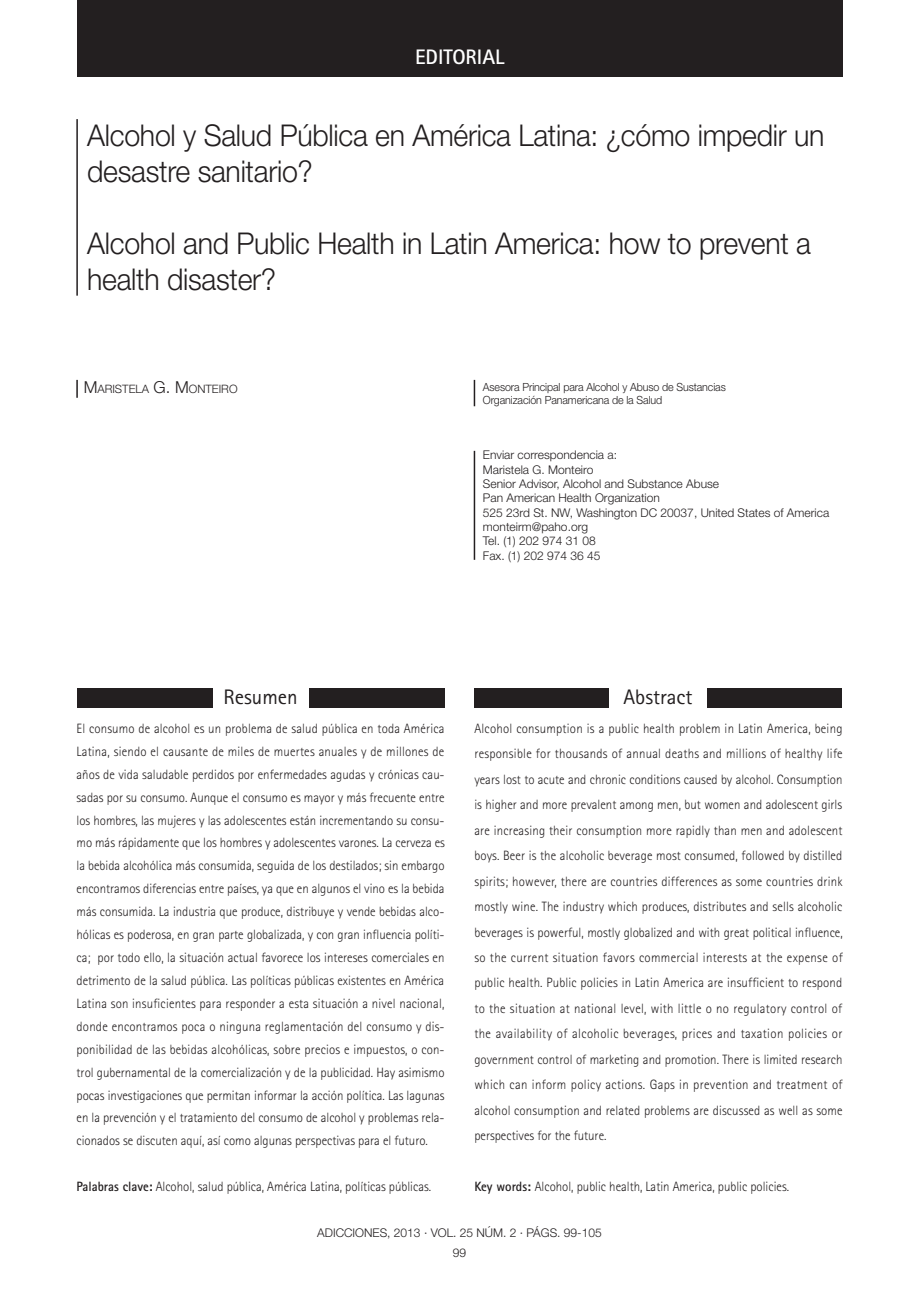
<style>
.page{position:relative;width:919px;height:1289px;background:#fff}
.page>*{position:absolute;margin:0;border:0;box-sizing:border-box;transform-origin:0 0}
.Título{font:300 30px/36.2px "Helvetica Neue LT Std";letter-spacing:-.01em;color:#231f20;scale:.95 1}
.t1{font:21px "Rotis Sans Serif";color:#231f20}
.t2{font:700 21px "Rotis Sans Serif";color:#fff}
.Resumen_Tx_Español{font:300 13.5px/23px "Rotis Sans Serif";color:#231f20;text-align:justify;scale:.95 1}
.Correspondencia{font:300 12px "Helvetica Neue LT Std";color:#231f20}
.Autores{font:300 11.55px "Helvetica Neue LT Std";color:#231f20}
.Credenciales{font:300 11.25px "Helvetica Neue LT Std";letter-spacing:-.01em;color:#231f20;scale:.95 1}
.s1{font-size:16.5px}
.s2{font-weight:700}
</style>
<div class="page">
<div style="left:77px;top:0;width:765px;height:77px;background:#231f20"></div>
<div style="left:77px;top:689px;width:367px;height:19px;background:#231f20"></div>
<div style="left:213px;top:687px;width:95px;height:22px;background:#fff"></div>
<div style="left:474px;top:689px;width:367px;height:19px;background:#231f20"></div>
<div style="left:609px;top:687px;width:98px;height:22px;background:#fff"></div>
<hr style="left:76px;top:119px;width:2px;height:177px;background:#231f20">
<svg style="left:76px;top:380px;width:2px;height:18px"></svg>
<hr style="left:473px;top:380px;width:2px;height:26px;background:#231f20">
<hr style="left:473px;top:451px;width:2px;height:109px;background:#231f20">
<p class="t2" style="left:415px;top:43px;width:91px">EDITORIAL</p>
<p class="Título" style="left:87px;top:116px;width:777px">Alcohol y Salud Pública en América Latina: ¿cómo impedir un desastre sanitario?</p>
<p class="Título" style="left:87px;top:225px;width:763px">Alcohol and Public Health in Latin America: how to prevent a health disaster?</p>
<p class="Autores" style="left:84px;top:382px;width:155px"><span class="s1">M</span>ARISTELA <span class="s1">G. M</span>ONTEIRO</p>
<p class="Credenciales" style="left:483px;top:380px;width:257px">Asesora Principal para Alcohol y Abuso de Sustancias</p>
<p class="Credenciales" style="left:483px;top:393px;width:190px">Organización Panamericana de la Salud</p>
<p class="Correspondencia" style="left:483px;top:448px;width:136px">Enviar correspondencia a:</p>
<p class="Correspondencia" style="left:483px;top:462px;width:112px">Maristela G. Monteiro</p>
<p class="Correspondencia" style="left:483px;top:476px;width:238px">Senior Advisor, Alcohol and Substance Abuse</p>
<p class="Correspondencia" style="left:483px;top:491px;width:178px">Pan American Health Organization</p>
<p class="Correspondencia" style="left:483px;top:505px;width:348px">525 23rd St. NW, Washington DC 20037, United States of America</p>
<p class="Correspondencia" style="left:483px;top:519px;width:107px">monteirm@paho.org</p>
<p class="Correspondencia" style="left:483px;top:534px;width:114px">Tel. (1) 202 974 31 08</p>
<p class="Correspondencia" style="left:483px;top:548px;width:119px">Fax. (1) 202 974 36 45</p>
<p class="t1" style="left:223px;top:684px;width:76px">Resumen</p>
<p class="t1" style="left:623px;top:684px;width:70px">Abstract</p>
<p class="Resumen_Tx_Español" style="left:474px;top:715px;width:389px;line-height:25.5px">Alcohol consumption is a public health problem in Latin America, being responsible for thousands of annual deaths and millions of healthy life years lost to acute and chronic conditions caused by alcohol. Consumption is higher and more prevalent among men, but women and adolescent girls are increasing their consumption more rapidly than men and adolescent boys. Beer is the alcoholic beverage most consumed, followed by distilled spirits; however, there are countries differences as some countries drink mostly wine. The industry which produces, distributes and sells alcoholic beverages is powerful, mostly globalized and with great political influence, so the current situation favors commercial interests at the expense of public health. Public policies in Latin America are insufficient to respond to the situation at national level, with little o no regulatory control of the availability of alcoholic beverages, prices and taxation policies or government control of marketing and promotion. There is limited research which can inform policy actions. Gaps in prevention and treatment of alcohol consumption and related problems are discussed as well as some perspectives for the future.</p>
<p class="Resumen_Tx_Español" style="left:474px;top:1175px;width:333px"><span class="s2">Key words:</span> Alcohol, public health, Latin America, public policies.</p>
<p class="Resumen_Tx_Español" style="left:77px;top:717px;width:389px">El consumo de alcohol es un problema de salud pública en toda América Latina, siendo el causante de miles de muertes anuales y de millones de años de vida saludable perdidos por enfermedades agudas y crónicas cau&shy;sadas por su consumo. Aunque el consumo es mayor y más frecuente entre los hombres, las mujeres y las adolescentes están incrementando su consu&shy;mo más rápidamente que los hombres y adolescentes varones. La cerveza es la bebida alcohólica más consumida, seguida de los destilados; sin embargo encontramos diferencias entre países, ya que en algunos el vino es la bebida más consumida. La industria que produce, distribuye y vende bebidas alco&shy;hólicas es poderosa, en gran parte globalizada, y con gran influencia políti&shy;ca; por todo ello, la situación actual favorece los intereses comerciales en detrimento de la salud pública. Las políticas públicas existentes en América Latina son insuficientes para responder a esta situación a nivel nacional, donde encontramos poca o ninguna reglamentación del consumo y dis&shy;ponibilidad de las bebidas alcohólicas, sobre precios e impuestos, o con&shy;trol gubernamental de la comercialización y de la publicidad. Hay asimismo pocas investigaciones que permitan informar la acción política. Las lagunas en la prevención y el tratamiento del consumo de alcohol y problemas rela&shy;cionados se discuten aquí, así como algunas perspectivas para el futuro.</p>
<p class="Resumen_Tx_Español" style="left:77px;top:1175px;width:375px"><span class="s2">Palabras clave:</span> Alcohol, salud pública, América Latina, políticas públicas.</p>
<p class="Correspondencia" style="left:317px;top:1225px;width:286px">ADICCIONES, 2013 · VOL. 25 NÚM. 2 · PÁGS. 99-105</p>
<p class="Correspondencia" style="left:453px;top:1245px;width:15px">99</p>
</div>
